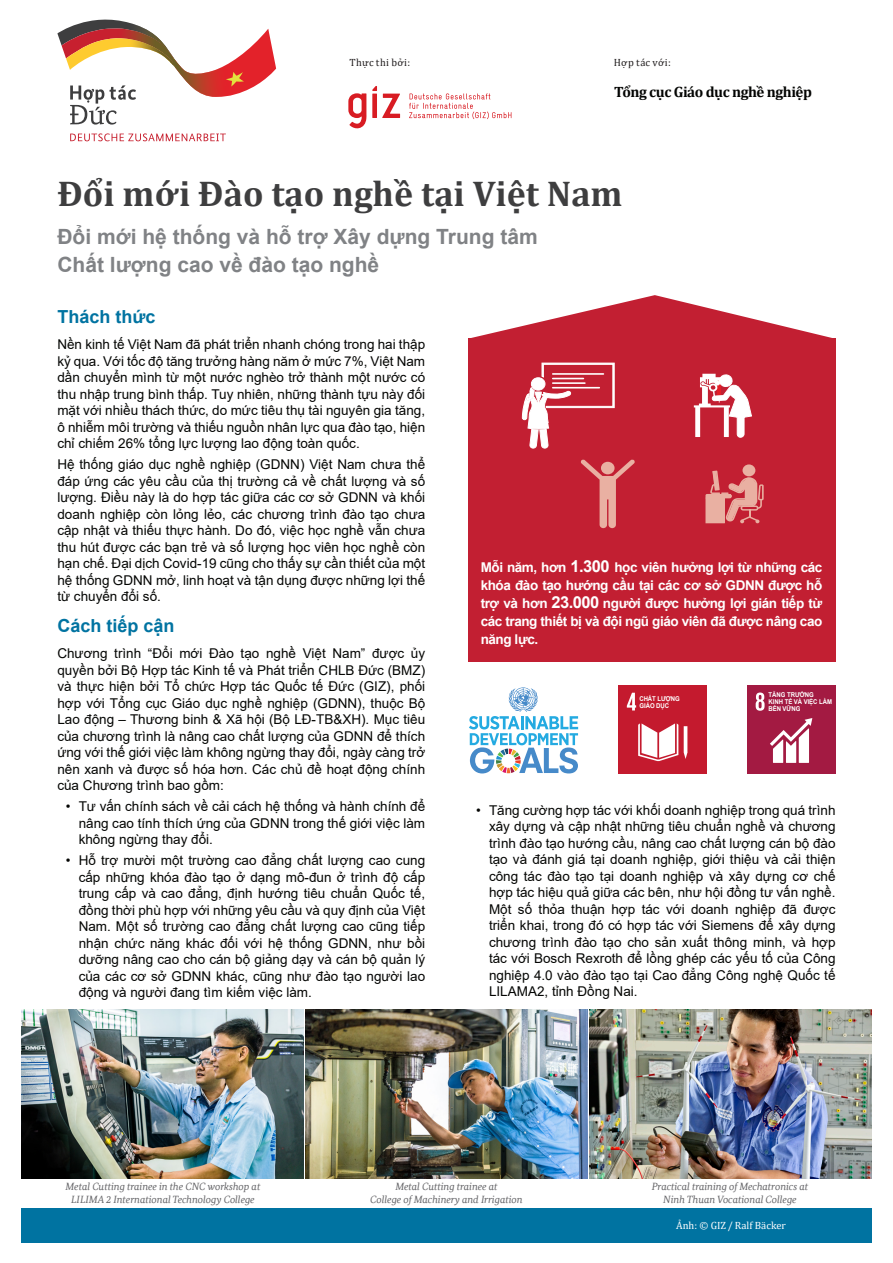
<style>
.page{position:relative;width:893px;height:1263px;background:#fff}
.page>*{position:absolute;margin:0;border:0;box-sizing:border-box;transform-origin:0 0}
.Headline{font:700 36px "Cambria";color:#3e3e3f}
.Subheadline{font:700 21px/28.5px "Arial";color:#808285}
.Subheadline-2{font:700 18px "Arial";color:#0073a1}
.t1{font:700 15px "Cambria";letter-spacing:-.03em;color:#040503}
.Subheadline-3{font:13.5px/16.5px "Arial";color:#040503;text-align:justify}
.Subheadline-4{font:700 13.5px/18px "Arial";letter-spacing:-.03em;color:#fff;text-align:justify}
.Chart_photo_descript{font:italic 10.5px/12.6px "Bundes Serif Office";letter-spacing:-.005em;color:#636366;text-align:center}
.t2{font:10.5px "Cambria";letter-spacing:.035em;color:#231f20}
.Photo_credits{font:10.5px "Cambria";color:#fff}
.t3{font:700 6.6px/7.2px "Arial";letter-spacing:.005em;color:#fff;scale:.91 1}
.s1{font-size:16.5px}
</style>
<div class="page">
<svg style="left:70px;top:133px;width:156px;height:8px"></svg>
<svg style="left:57px;top:19px;width:219px;height:106px"></svg>
<svg style="left:348px;top:93px;width:18px;height:36px"></svg>
<svg style="left:372px;top:86px;width:28px;height:32px"></svg>
<svg style="left:409px;top:93px;width:102px;height:26px"></svg>
<div style="left:21px;top:1208px;width:851px;height:34px;background:#0073a1"></div>
<img style="left:306px;top:1010px;width:281px;height:169px">
<img style="left:590px;top:1010px;width:282px;height:169px">
<img style="left:21px;top:1010px;width:282px;height:169px">
<svg style="left:469px;top:687px;width:109px;height:86px"></svg>
<div style="left:618px;top:685px;width:88px;height:88px;background:#c41a2e"></div>
<svg style="left:627px;top:693px;width:9px;height:17px"></svg>
<svg style="left:684px;top:726px;width:3px;height:33px"></svg>
<svg style="left:638px;top:723px;width:40px;height:38px"></svg>
<div style="left:747px;top:685px;width:89px;height:88px;background:#a31a42"></div>
<svg style="left:756px;top:692px;width:8px;height:19px"></svg>
<svg style="left:770px;top:718px;width:42px;height:45px"></svg>
<div style="left:468px;top:339px;width:367px;height:323px;background:#c21f32"></div>
<svg style="left:468px;top:295px;width:367px;height:44px"></svg>
<svg style="left:694px;top:374px;width:58px;height:64px"></svg>
<div style="left:742px;top:464px;width:13px;height:12px;background:#e9b0a2;border-radius:50%"></div>
<svg style="left:705px;top:471px;width:59px;height:52px"></svg>
<svg style="left:522px;top:363px;width:92px;height:85px"></svg>
<hr style="left:553px;top:373px;width:50px;height:2px;background:#fff">
<hr style="left:553px;top:378px;width:30px;height:1px;background:#fff">
<hr style="left:553px;top:382px;width:32px;height:2px;background:#fff">
<hr style="left:553px;top:387px;width:46px;height:1px;background:#fff">
<svg style="left:581px;top:459px;width:54px;height:69px"></svg>
<div style="left:601px;top:462px;width:14px;height:12px;background:#e9b0a2;border-radius:50%"></div>
<p class="t2" style="left:350px;top:56px;width:62px">Thực thi bởi:</p>
<p class="t2" style="left:614px;top:56px;width:58px">Hợp tác với:</p>
<p class="t1" style="left:614px;top:81px;width:200px">Tổng cục Giáo dục nghề nghiệp</p>
<p class="Headline" style="left:57px;top:168px;width:567px">Đổi mới Đào tạo nghề tại Việt Nam</p>
<p class="Subheadline" style="left:57px;top:222px;width:482px">Đổi mới hệ thống và hỗ trợ Xây dựng Trung tâm<br>Chất lượng cao về đào tạo nghề</p>
<p class="Subheadline-2" style="left:57px;top:304px;width:100px">Thách thức</p>
<p class="Subheadline-3" style="left:57px;top:336px;width:369px">Nền kinh tế Việt Nam đã phát triển nhanh chóng trong hai thập kỷ qua. Với tốc độ tăng trưởng hàng năm ở mức 7%, Việt Nam dần chuyển mình từ một nước nghèo trở thành một nước có thu nhập trung bình thấp. Tuy nhiên, những thành tựu này đối mặt với nhiều thách thức, do mức tiêu thụ tài nguyên gia tăng, ô nhiễm môi trường và thiếu nguồn nhân lực qua đào tạo, hiện chỉ chiếm 26% tổng lực lượng lao động toàn quốc.</p>
<p class="Subheadline-3" style="left:57px;top:456px;width:369px">Hệ thống giáo dục nghề nghiệp (GDNN) Việt Nam chưa thể đáp ứng các yêu cầu của thị trường cả về chất lượng và số lượng. Điều này là do hợp tác giữa các cơ sở GDNN và khối doanh nghiệp còn lỏng lẻo, các chương trình đào tạo chưa cập nhật và thiếu thực hành. Do đó, việc học nghề vẫn chưa thu hút được các bạn trẻ và số lượng học viên học nghề còn hạn chế. Đại dịch Covid-19 cũng cho thấy sự cần thiết của một hệ thống GDNN mở, linh hoạt và tận dụng được những lợi thế từ chuyển đổi số.</p>
<p class="Subheadline-2" style="left:57px;top:613px;width:119px">Cách tiếp cận</p>
<p class="Subheadline-3" style="left:57px;top:645px;width:369px">Chương trình “Đổi mới Đào tạo nghề Việt Nam” được ủy quyền bởi Bộ Hợp tác Kinh tế và Phát triển CHLB Đức (BMZ) và thực hiện bởi Tổ chức Hợp tác Quốc tế Đức (GIZ), phối hợp với Tổng cục Giáo dục nghề nghiệp (GDNN), thuộc Bộ Lao động – Thương binh &amp; Xã hội (Bộ LĐ-TB&amp;XH). Mục tiêu của chương trình là nâng cao chất lượng của GDNN để thích ứng với thế giới việc làm không ngừng thay đổi, ngày càng trở nên xanh và được số hóa hơn. Các chủ đề hoạt động chính của Chương trình bao gồm:</p>
<p class="Subheadline-3" style="left:79px;top:798px;width:348px;text-indent:-13px">• Tư vấn chính sách về cải cách hệ thống và hành chính để nâng cao tính thích ứng của GDNN trong thế giới việc làm không ngừng thay đổi.</p>
<p class="Subheadline-3" style="left:79px;top:852px;width:348px;text-indent:-13px">• Hỗ trợ mười một trường cao đẳng chất lượng cao cung cấp những khóa đào tạo ở dạng mô-đun ở trình độ cấp trung cấp và cao đẳng, định hướng tiêu chuẩn Quốc tế, đồng thời phù hợp với những yêu cầu và quy định của Việt Nam. Một số trường cao đẳng chất lượng cao cũng tiếp nhận chức năng khác đối với hệ thống GDNN, như bồi dưỡng nâng cao cho cán bộ giảng dạy và cán bộ quản lý của các cơ sở GDNN khác, cũng như đào tạo người lao động và người đang tìm kiếm việc làm.</p>
<p class="Subheadline-4" style="left:481px;top:558px;width:343px">Mỗi năm, hơn <span class="s1">1.300</span> học viên hưởng lợi từ những các khóa đào tạo hướng cầu tại các cơ sở GDNN được hỗ trợ và hơn <span class="s1">23.000</span> người được hưởng lợi gián tiếp từ các trang thiết bị và đội ngũ giáo viên đã được nâng cao năng lực.</p>
<p class="t3" style="left:639px;top:695px;width:46px">CHẤT LƯỢNG<br>GIÁO DỤC</p>
<p class="t3" style="left:768px;top:691px;width:71px">TĂNG TRƯỞNG<br>KINH TẾ VÀ VIỆC LÀM<br>BỀN VỮNG</p>
<p class="Subheadline-3" style="left:489px;top:801px;width:348px;text-indent:-13px">• Tăng cường hợp tác với khối doanh nghiệp trong quá trình xây dựng và cập nhật những tiêu chuẩn nghề và chương trình đào tạo hướng cầu, nâng cao chất lượng cán bộ đào tạo và đánh giá tại doanh nghiệp, giới thiệu và cải thiện công tác đào tạo tại doanh nghiệp và xây dựng cơ chế hợp tác hiệu quả giữa các bên, như hội đồng tư vấn nghề.<br>Một số thỏa thuận hợp tác với doanh nghiệp đã được triển khai, trong đó có hợp tác với Siemens để xây dựng chương trình đào tạo cho sản xuất thông minh, và hợp tác với Bosch Rexroth để lồng ghép các yếu tố của Công nghiệp 4.0 vào đào tạo tại Cao đẳng Công nghệ Quốc tế LILAMA2, tỉnh Đồng Nai.</p>
<p class="Chart_photo_descript" style="left:66px;top:1180px;width:196px">Metal Cutting trainee in the CNC workshop at<br>LILIMA 2 International Technology College</p>
<p class="Chart_photo_descript" style="left:370px;top:1180px;width:154px">Metal Cutting trainee at<br>College of Machinery and Irrigation</p>
<p class="Chart_photo_descript" style="left:652px;top:1180px;width:158px">Practical training of Mechatronics at<br>Ninh Thuan Vocational College</p>
<p class="Photo_credits" style="left:676px;top:1219px;width:111px">Ảnh: © GIZ / Ralf Bäcker</p>
</div>
